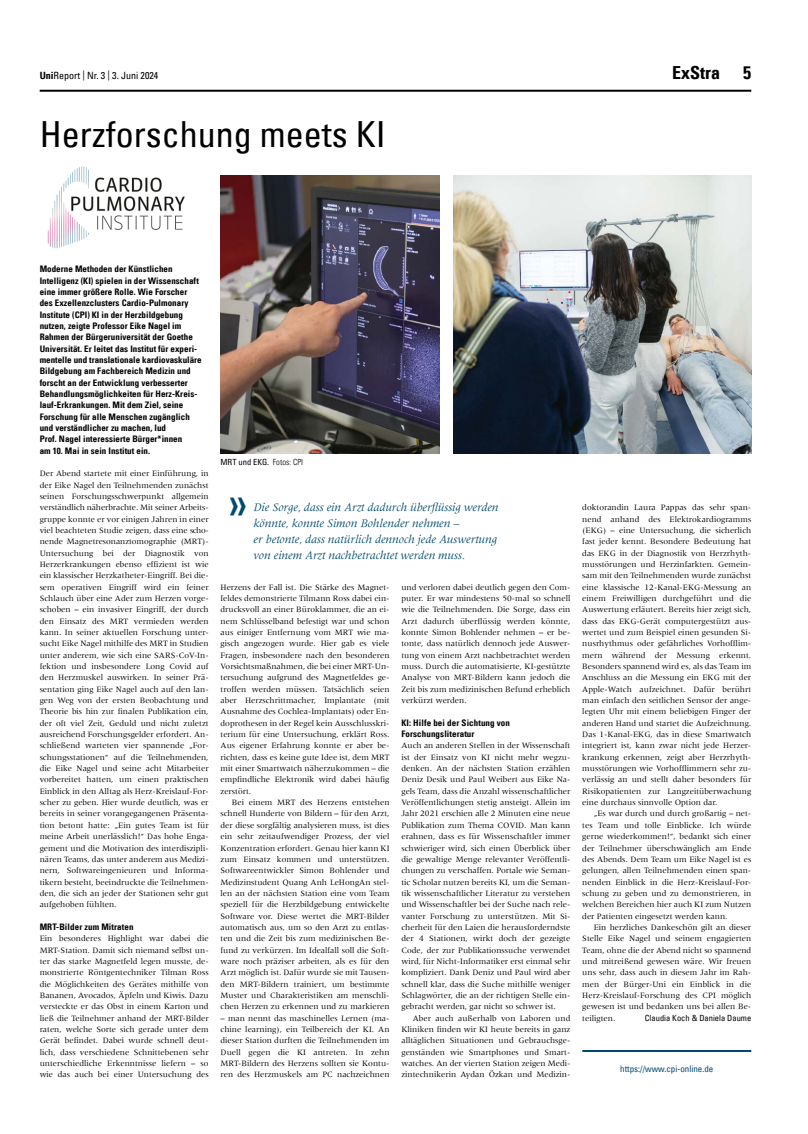
<style>
.page{position:relative;width:808px;height:1134px;background:#fff}
.page>*{position:absolute;margin:0;border:0;box-sizing:border-box;transform-origin:0 0}
.t1{font:condensed 46px "Univers";color:#004a6f}
.t2{font:condensed 36px "Univers Com 57";color:#000}
.t3{font:18px "Univers Com 67 Bold Cond";color:#000}
.t4{font:italic 12px/16px "Meridien Com";letter-spacing:-.005em;color:#004a6f}
.t5{font:condensed 10px "Univers Com 57";color:#000}
.t6{font:9px/11.3px "Univers Com 67 Bold Cond";letter-spacing:.005em;color:#000}
.t7{font:condensed 9px "Univers Com 57";color:#004a6f}
.t8{font:8.5px/11.3px "Meridien";color:#000;text-align:justify}
.t9{font:condensed 8.5px "Univers Com 57";color:#000}
.s1{font-family:"Univers Com 67 Bold Cond";font-stretch:normal}
.s2{font-family:"Univers Com 47 Light Cond";font-stretch:normal}
</style>
<div class="page">
<hr style="left:40px;top:90px;width:711px;height:2px;background:#000">
<hr style="left:582px;top:1050px;width:169px;height:2px;background:#004a6f">
<img style="left:47px;top:166px;width:138px;height:83px">
<img style="left:221px;top:176px;width:218px;height:278px">
<img style="left:454px;top:176px;width:297px;height:278px">
<p class="t5" style="left:40px;top:69px;width:120px"><span class="s1">Uni</span>Report | Nr. 3 | 3. Juni 2024</p>
<h3 class="t3" style="left:672px;top:62px;width:50px">ExStra</h3>
<h3 class="t3" style="left:743px;top:62px;width:9px">5</h3>
<h2 class="t2" style="left:40px;top:112px;width:347px">Herzforschung meets KI</h2>
<p class="t6" style="left:40px;top:263px;width:164px">Moderne Methoden der Künstlichen Intelligenz (KI) spielen in der Wissenschaft eine immer größere Rolle. Wie Forscher des Exzellenzclusters Cardio-Pulmonary Institute (CPI) KI in der Herzbildgebung nutzen, zeigte Professor Eike Nagel im Rahmen der Bürgeruniversität der Goethe Universität. Er leitet das Institut für experi&shy;mentelle und translationale kardiovaskuläre Bildgebung am Fachbereich Medizin und forscht an der Entwicklung verbesserter Behandlungsmöglichkeiten für Herz-Kreis&shy;lauf-Erkrankungen. Mit dem Ziel, seine Forschung für alle Menschen zugänglich und verständlicher zu machen, lud<br>Prof. Nagel interessierte Bürger*innen<br>am 10. Mai in sein Institut ein.</p>
<p class="t8" style="left:40px;top:468px;width:170px">Der Abend startete mit einer Einführung, in der Eike Nagel den Teilnehmenden zunächst seinen Forschungsschwerpunkt allgemein verständlich näherbrachte. Mit seiner Arbeits&shy;gruppe konnte er vor einigen Jahren in einer viel beachteten Studie zeigen, dass eine scho&shy;nende Magnetresonanztomographie (MRT)- Untersuchung bei der Diagnostik von Herzerkrankungen ebenso effizient ist wie ein klassischer Herzkatheter-Eingriff. Bei die&shy;sem operativen Eingriff wird ein feiner Schlauch über eine Ader zum Herzen vorge&shy;schoben – ein invasiver Eingriff, der durch den Einsatz des MRT vermieden werden kann. In seiner aktuellen Forschung unter&shy;sucht Eike Nagel mithilfe des MRT in Studien unter anderem, wie sich eine SARS-CoV-In&shy;fektion und insbesondere Long Covid auf den Herzmuskel auswirken. In seiner Prä&shy;sentation ging Eike Nagel auch auf den lan&shy;gen Weg von der ersten Beobachtung und Theorie bis hin zur finalen Publikation ein, der oft viel Zeit, Geduld und nicht zuletzt ausreichend Forschungsgelder erfordert. An&shy;schließend warteten vier spannende „For&shy;schungsstationen“ auf die Teilnehmenden, die Eike Nagel und seine acht Mitarbeiter vorbereitet hatten, um einen praktischen Einblick in den Alltag als Herz-Kreislauf-For&shy;scher zu geben. Hier wurde deutlich, was er bereits in seiner vorangegangenen Präsenta&shy;tion betont hatte: „Ein gutes Team ist für meine Arbeit unerlässlich!“ Das hohe Enga&shy;gement und die Motivation des interdiszipli&shy;nären Teams, das unter anderem aus Medizi&shy;nern, Softwareingenieuren und Informa&shy;tikern besteht, beeindruckte die Teilnehmen&shy;den, die sich an jeder der Stationen sehr gut aufgehoben fühlten.</p>
<p class="t6" style="left:40px;top:921px;width:95px">MRT-Bilder zum Mitraten</p>
<p class="t8" style="left:40px;top:933px;width:170px">Ein besonderes Highlight war dabei die MRT-Station. Damit sich niemand selbst un&shy;ter das starke Magnetfeld legen musste, de&shy;monstrierte Röntgentechniker Tilman Ross die Möglichkeiten des Gerätes mithilfe von Bananen, Avocados, Äpfeln und Kiwis. Dazu versteckte er das Obst in einem Karton und ließ die Teilnehmer anhand der MRT-Bilder raten, welche Sorte sich gerade unter dem Gerät befindet. Dabei wurde schnell deut&shy;lich, dass verschiedene Schnittebenen sehr unterschiedliche Erkenntnisse liefern – so wie das auch bei einer Untersuchung des</p>
<p class="t9" style="left:221px;top:456px;width:84px">MRT und EKG. <span class="s2">Fotos: CPI</span></p>
<h1 class="t1" style="left:227px;top:473px;width:22px">»</h1>
<h3 class="t4" style="left:254px;top:499px;width:246px">Die Sorge, dass ein Arzt dadurch überflüssig werden könnte, konnte Simon Bohlender nehmen –<br>er betonte, dass natürlich dennoch jede Auswertung von einem Arzt nachbetrachtet werden muss.</h3>
<p class="t8" style="left:221px;top:581px;width:170px">Herzens der Fall ist. Die Stärke des Magnet&shy;feldes demonstrierte Tilmann Ross dabei ein&shy;drucksvoll an einer Büroklammer, die an ei&shy;nem Schlüsselband befestigt war und schon aus einiger Entfernung vom MRT wie ma&shy;gisch angezogen wurde. Hier gab es viele Fragen, insbesondere nach den besonderen Vorsichtsmaßnahmen, die bei einer MRT-Un&shy;tersuchung aufgrund des Magnetfeldes ge&shy;troffen werden müssen. Tatsächlich seien aber Herzschrittmacher, Implantate (mit Ausnahme des Cochlea-Implantats) oder En&shy;doprothesen in der Regel kein Ausschlusskri&shy;terium für eine Untersuchung, erklärt Ross.<br>Aus eigener Erfahrung konnte er aber be&shy;richten, dass es keine gute Idee ist, dem MRT mit einer Smartwatch näherzukommen – die empfindliche Elektronik wird dabei häufig zerstört.</p>
<p class="t8" style="left:221px;top:797px;width:170px;text-indent:11px">Bei einem MRT des Herzens entstehen schnell Hunderte von Bildern – für den Arzt, der diese sorgfältig analysieren muss, ist dies ein sehr zeitaufwendiger Prozess, der viel Konzentration erfordert. Genau hier kann KI zum Einsatz kommen und unterstützen.<br>Softwareentwickler Simon Bohlender und Medizinstudent Quang Anh LeHongAn stel&shy;len an der nächsten Station eine vom Team speziell für die Herzbildgebung entwickelte Software vor. Diese wertet die MRT-Bilder automatisch aus, um so den Arzt zu entlas&shy;ten und die Zeit bis zum medizinischen Be&shy;fund zu verkürzen. Im Idealfall soll die Soft&shy;ware noch präziser arbeiten, als es für den Arzt möglich ist. Dafür wurde sie mit Tausen&shy;den MRT-Bildern trainiert, um bestimmte Muster und Charakteristiken am menschli&shy;chen Herzen zu erkennen und zu markieren</p>
<p class="t8" style="left:221px;top:1012px;width:170px">– man nennt das maschinelles Lernen (ma&shy;chine learning), ein Teilbereich der KI. An dieser Station durften die Teilnehmenden im Duell gegen die KI antreten. In zehn MRT-Bildern des Herzens sollten sie Kontu&shy;ren des Herzmuskels am PC nachzeichnen</p>
<p class="t8" style="left:401px;top:581px;width:170px">und verloren dabei deutlich gegen den Com&shy;puter. Er war mindestens 50-mal so schnell wie die Teilnehmenden. Die Sorge, dass ein Arzt dadurch überflüssig werden könnte, konnte Simon Bohlender nehmen – er be&shy;tonte, dass natürlich dennoch jede Auswer&shy;tung von einem Arzt nachbetrachtet werden muss. Durch die automatisierte, KI-gestützte Analyse von MRT-Bildern kann jedoch die Zeit bis zum medizinischen Befund erheblich verkürzt werden.</p>
<p class="t6" style="left:401px;top:717px;width:110px">KI: Hilfe bei der Sichtung von<br>Forschungsliteratur</p>
<p class="t8" style="left:401px;top:740px;width:170px">Auch an anderen Stellen in der Wissenschaft ist der Einsatz von KI nicht mehr wegzu&shy;denken. An der nächsten Station erzählen Deniz Desik und Paul Weibert aus Eike Na&shy;gels Team, dass die Anzahl wissenschaftlicher Veröffentlichungen stetig ansteigt. Allein im Jahr 2021 erschien alle 2 Minuten eine neue Publikation zum Thema COVID. Man kann erahnen, dass es für Wissenschaftler immer schwieriger wird, sich einen Überblick über die gewaltige Menge relevanter Veröffentli&shy;chungen zu verschaffen. Portale wie Seman&shy;tic Scholar nutzen bereits KI, um die Seman&shy;tik wissenschaftlicher Literatur zu verstehen und Wissenschaftler bei der Suche nach rele&shy;vanter Forschung zu unterstützen. Mit Si&shy;cherheit für den Laien die herausforderndste der 4 Stationen, wirkt doch der gezeigte Code, der zur Publikationssuche verwendet wird, für Nicht-Informatiker erst einmal sehr kompliziert. Dank Deniz und Paul wird aber schnell klar, dass die Suche mithilfe weniger Schlagwörter, die an der richtigen Stelle ein&shy;gebracht werden, gar nicht so schwer ist.</p>
<p class="t8" style="left:401px;top:1012px;width:170px;text-indent:11px">Aber auch außerhalb von Laboren und Kliniken finden wir KI heute bereits in ganz alltäglichen Situationen und Gebrauchsge&shy;genständen wie Smartphones und Smart&shy;watches. An der vierten Station zeigen Medi&shy;zintechnikerin Aydan Özkan und Medizin-</p>
<p class="t8" style="left:582px;top:502px;width:170px">doktorandin Laura Pappas das sehr span&shy;nend anhand des Elektrokardiogramms (EKG) – eine Untersuchung, die sicherlich fast jeder kennt. Besondere Bedeutung hat das EKG in der Diagnostik von Herzrhyth&shy;musstörungen und Herzinfarkten. Gemein&shy;sam mit den Teilnehmenden wurde zunächst eine klassische 12-Kanal-EKG-Messung an einem Freiwilligen durchgeführt und die Auswertung erläutert. Bereits hier zeigt sich, dass das EKG-Gerät computergestützt aus&shy;wertet und zum Beispiel einen gesunden Si&shy;nusrhythmus oder gefährliches Vorhofflim&shy;mern während der Messung erkennt.<br>Besonders spannend wird es, als das Team im Anschluss an die Messung ein EKG mit der Apple-Watch aufzeichnet. Dafür berührt man einfach den seitlichen Sensor der ange&shy;legten Uhr mit einem beliebigen Finger der anderen Hand und startet die Aufzeichnung.<br>Das 1-Kanal-EKG, das in diese Smartwatch integriert ist, kann zwar nicht jede Herzer&shy;krankung erkennen, zeigt aber Herzrhyth&shy;musstörungen wie Vorhofflimmern sehr zu&shy;verlässig an und stellt daher besonders für Risikopatienten zur Langzeitüberwachung eine durchaus sinnvolle Option dar.</p>
<p class="t8" style="left:582px;top:808px;width:170px;text-indent:11px">„Es war durch und durch großartig – net&shy;tes Team und tolle Einblicke. Ich würde gerne wiederkommen!“, bedankt sich einer der Teilnehmer überschwänglich am Ende des Abends. Dem Team um Eike Nagel ist es gelungen, allen Teilnehmenden einen span&shy;nenden Einblick in die Herz-Kreislauf-For&shy;schung zu geben und zu demonstrieren, in welchen Bereichen hier auch KI zum Nutzen der Patienten eingesetzt werden kann.</p>
<p class="t8" style="left:582px;top:921px;width:170px;text-indent:11px">Ein herzliches Dankeschön gilt an dieser Stelle Eike Nagel und seinem engagierten Team, ohne die der Abend nicht so spannend und mitreißend gewesen wäre. Wir freuen uns sehr, dass auch in diesem Jahr im Rah&shy;men der Bürger-Uni ein Einblick in die Herz-Kreislauf-Forschung des CPI möglich gewesen ist und bedanken uns bei allen Be&shy;teiligten.</p>
<p class="t9" style="left:645px;top:1012px;width:108px">Claudia Koch &amp; Daniela Daume</p>
<p class="t7" style="left:620px;top:1063px;width:95px">https://www.cpi-online.de</p>
</div>
